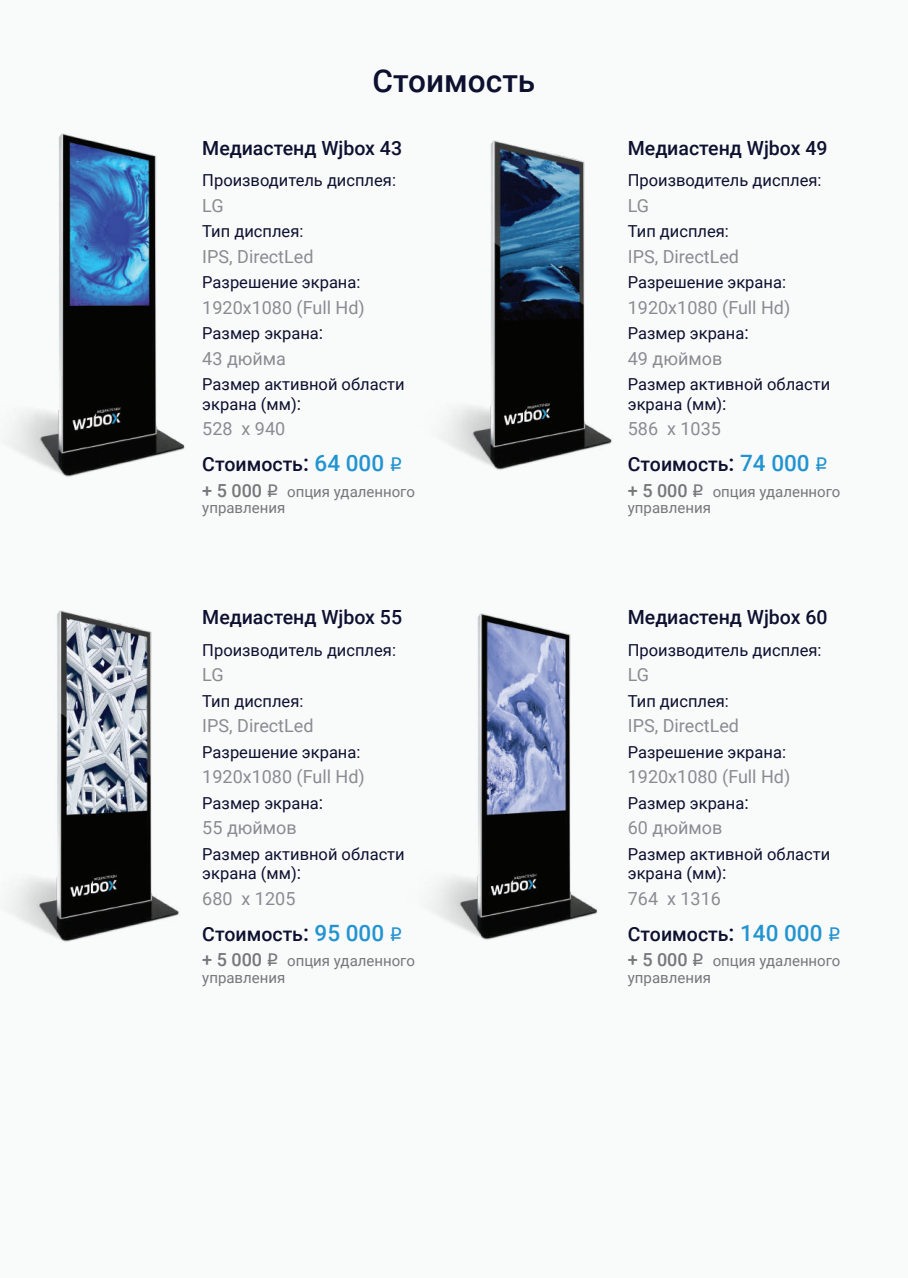
<style>
.page{position:relative;width:908px;height:1278px;background:#fff}
.page>*{position:absolute;margin:0;border:0;box-sizing:border-box;transform-origin:0 0}
.t1{font:500 31.5px "Roboto";color:#0d102f}
.t2{font:500 19.5px "Roboto";color:#0d102f}
.t3{font:18px "Roboto";color:#8b8c92}
.t4{font:16.5px/19.5px "Roboto";color:#0d102f}
.t5{font:15px/16.5px "Roboto";color:#75777a}
.s1{font-size:18px}
.s2{font-size:22.5px}
.s3{font-size:22.5px;color:#2293d1}
.s4{font-family:"ALS Rubl";font-weight:400;color:#2293d1}
.s5{font-weight:500;font-size:18px}
.s6{font-family:"ALS Rubl";font-size:18px}
</style>
<div class="page">
<img style="left:0;top:610px;width:180px;height:332px">
<img style="left:437px;top:140px;width:176px;height:330px">
<img style="left:423px;top:613px;width:175px;height:327px">
<img style="left:2px;top:134px;width:183px;height:343px">
<h1 class="t1" style="left:373px;top:59px;width:164px">Стоимость</h1>
<p class="t2" style="left:202px;top:134px;width:201px">Медиастенд Wjbox 43</p>
<p class="t2" style="left:628px;top:134px;width:201px">Медиастенд Wjbox 49</p>
<p class="t4" style="left:202px;top:170px;width:195px">Производитель дисплея:</p>
<p class="t3" style="left:202px;top:192px;width:23px">LG</p>
<p class="t4" style="left:202px;top:221px;width:103px">Тип дисплея:</p>
<p class="t3" style="left:202px;top:243px;width:113px">IPS, DirectLed</p>
<p class="t4" style="left:202px;top:272px;width:160px">Разрешение экрана:</p>
<p class="t3" style="left:202px;top:294px;width:164px">1920х1080 (Full Hd)</p>
<p class="t4" style="left:202px;top:323px;width:122px">Размер экрана<span class="s1">:</span></p>
<p class="t3" style="left:202px;top:345px;width:85px">43 дюйма</p>
<p class="t4" style="left:202px;top:374px;width:204px">Размер активной области экрана (мм)<span class="s1">:</span></p>
<p class="t3" style="left:202px;top:416px;width:85px">528 х 940</p>
<p class="t2" style="left:202px;top:450px;width:201px">Стоимость<span class="s2">:</span> <span class="s3">64 000</span> <span class="s4">q</span></p>
<p class="t5" style="left:202px;top:482px;width:214px"><span class="s5">+ 5 000</span> <span class="s6">q</span> опция удаленного управления</p>
<p class="t4" style="left:628px;top:170px;width:195px">Производитель дисплея:</p>
<p class="t3" style="left:628px;top:192px;width:23px">LG</p>
<p class="t4" style="left:628px;top:221px;width:103px">Тип дисплея:</p>
<p class="t3" style="left:628px;top:243px;width:113px">IPS, DirectLed</p>
<p class="t4" style="left:628px;top:272px;width:160px">Разрешение экрана:</p>
<p class="t3" style="left:628px;top:294px;width:164px">1920х1080 (Full Hd)</p>
<p class="t4" style="left:628px;top:323px;width:122px">Размер экрана<span class="s1">:</span></p>
<p class="t3" style="left:628px;top:345px;width:96px">49 дюймов</p>
<p class="t4" style="left:628px;top:374px;width:204px">Размер активной области экрана (мм)<span class="s1">:</span></p>
<p class="t3" style="left:628px;top:416px;width:95px">586 х 1035</p>
<p class="t2" style="left:628px;top:450px;width:201px">Стоимость<span class="s2">:</span> <span class="s3">74 000</span> <span class="s4">q</span></p>
<p class="t5" style="left:628px;top:482px;width:214px"><span class="s5">+ 5 000</span> <span class="s6">q</span> опция удаленного управления</p>
<p class="t2" style="left:202px;top:603px;width:201px">Медиастенд Wjbox 55</p>
<p class="t2" style="left:628px;top:603px;width:201px">Медиастенд Wjbox 60</p>
<p class="t4" style="left:202px;top:639px;width:195px">Производитель дисплея:</p>
<p class="t3" style="left:202px;top:662px;width:23px">LG</p>
<p class="t4" style="left:202px;top:690px;width:103px">Тип дисплея:</p>
<p class="t3" style="left:202px;top:713px;width:113px">IPS, DirectLed</p>
<p class="t4" style="left:202px;top:741px;width:160px">Разрешение экрана:</p>
<p class="t3" style="left:202px;top:764px;width:164px">1920х1080 (Full Hd)</p>
<p class="t4" style="left:202px;top:792px;width:122px">Размер экрана<span class="s1">:</span></p>
<p class="t3" style="left:202px;top:815px;width:96px">55 дюймов</p>
<p class="t4" style="left:202px;top:843px;width:204px">Размер активной области экрана (мм)<span class="s1">:</span></p>
<p class="t3" style="left:202px;top:885px;width:95px">680 х 1205</p>
<p class="t2" style="left:202px;top:920px;width:201px">Стоимость<span class="s2">:</span> <span class="s3">95 000</span> <span class="s4">q</span></p>
<p class="t5" style="left:202px;top:952px;width:214px"><span class="s5">+ 5 000</span> <span class="s6">q</span> опция удаленного управления</p>
<p class="t4" style="left:628px;top:639px;width:195px">Производитель дисплея:</p>
<p class="t3" style="left:628px;top:662px;width:23px">LG</p>
<p class="t4" style="left:628px;top:690px;width:103px">Тип дисплея:</p>
<p class="t3" style="left:628px;top:713px;width:113px">IPS, DirectLed</p>
<p class="t4" style="left:628px;top:741px;width:160px">Разрешение экрана:</p>
<p class="t3" style="left:628px;top:764px;width:164px">1920х1080 (Full Hd)</p>
<p class="t4" style="left:628px;top:792px;width:122px">Размер экрана<span class="s1">:</span></p>
<p class="t3" style="left:628px;top:815px;width:96px">60 дюймов</p>
<p class="t4" style="left:628px;top:843px;width:204px">Размер активной области экрана (мм)<span class="s1">:</span></p>
<p class="t3" style="left:628px;top:885px;width:95px">764 х 1316</p>
<p class="t2" style="left:628px;top:920px;width:214px">Стоимость<span class="s2">:</span> <span class="s3">140 000</span> <span class="s4">q</span></p>
<p class="t5" style="left:628px;top:952px;width:214px"><span class="s5">+ 5 000</span> <span class="s6">q</span> опция удаленного управления</p>
</div>
